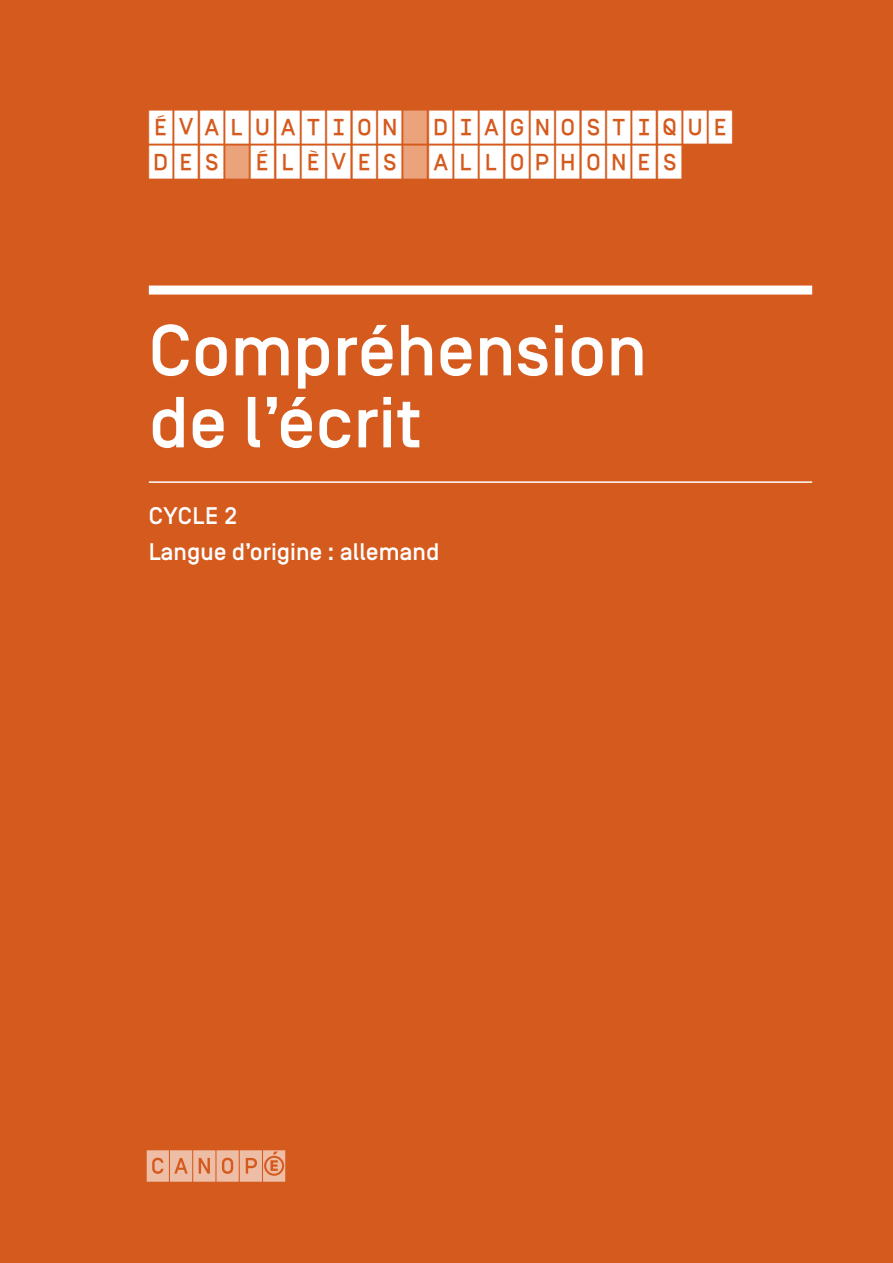
<style>
.page{position:relative;width:893px;height:1263px;background:#d55a1e}
.page>*{position:absolute;margin:0;border:0;box-sizing:border-box;transform-origin:0 0}
.t1{font:500 72px/72px "Simplon BP";color:#fff}
.t2{font:500 33px/35.2px "Simplon CNDP";letter-spacing:.04em;color:#fff}
.t3{font:500 24px/36px "Simplon BP";color:#fff}
</style>
<div class="page">
<svg style="left:147px;top:1150px;width:138px;height:32px;background:#e8a98a"></svg>
<div style="left:149px;top:286px;width:663px;height:9px;background:#fff"></div>
<hr style="left:149px;top:481px;width:663px;height:2px;background:#fff">
<p class="t2" style="left:149px;top:109px;width:585px">ÉVALUATION DIAGNOSTIQUE<br>DES ÉLÈVES ALLOPHONES</p>
<h1 class="t1" style="left:149px;top:316px;width:500px">Compréhension de l’écrit</h1>
<p class="t3" style="left:149px;top:498px;width:292px">CYCLE 2<br>Langue d’origine : allemand</p>
</div>
